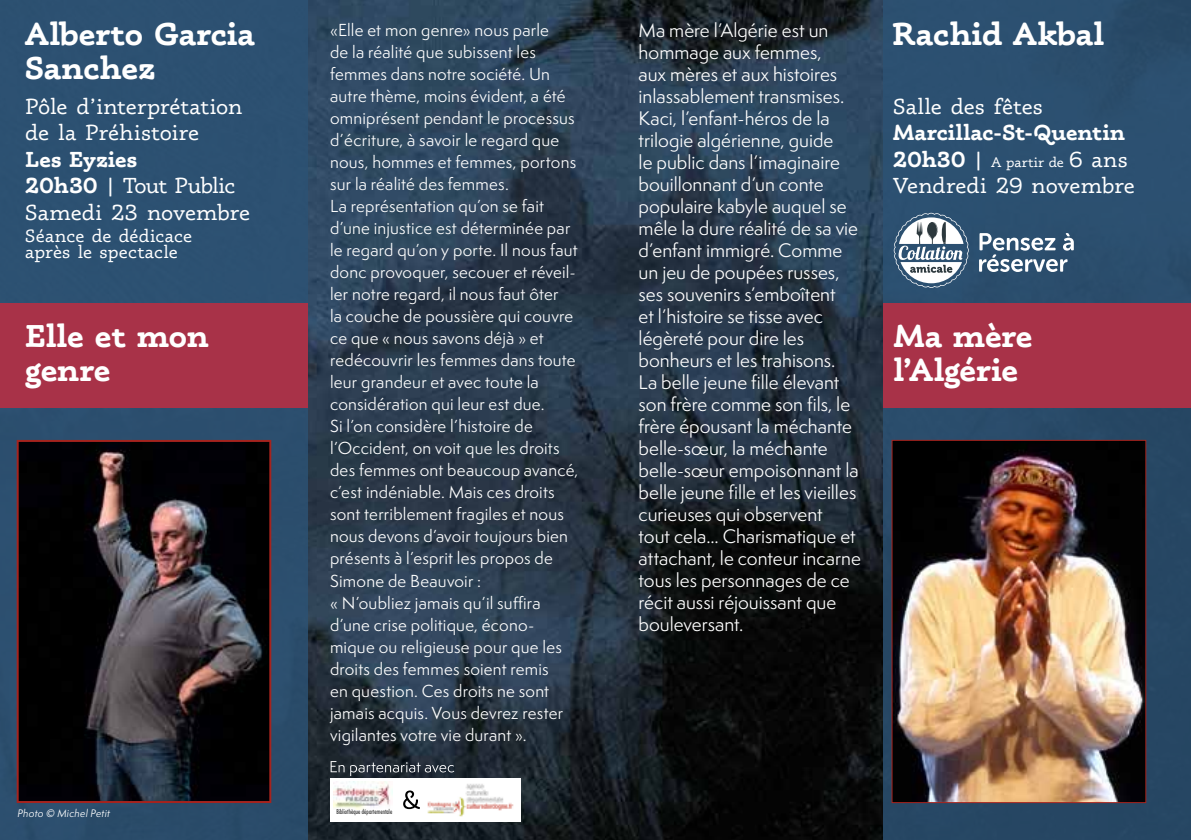
<style>
.page{position:relative;width:1191px;height:840px;background:#fff}
.page>*{position:absolute;margin:0;border:0;box-sizing:border-box;transform-origin:0 0}
.t1{font:700 32px/34px "Phoreus Cherokee";letter-spacing:.005em;color:#fff}
.t2{font:22px/26.4px "Phoreus Cherokee";color:#fff}
.t3{font:700 22px "Phoreus Cherokee";letter-spacing:.015em;color:#fff}
.t4{font:18px/22px "Semplicita Pro";color:#fff}
.t5{font:18px/16px "Phoreus Cherokee";letter-spacing:.01em;color:#fff}
.t6{font:16px/22px "Semplicita Pro";letter-spacing:.015em;color:#fff}
.t7{font:14px "Phoreus Cherokee";letter-spacing:.005em;color:#fff}
.t8{font:italic 10px "Semplicita Pro";letter-spacing:.02em;color:#fff}
.t9{font:300 condensed 6.4px "Futura";letter-spacing:.02em;color:#000}
.s1{font-weight:700}
.s2{font-weight:700;font-size:22px}
.s3{font-size:22px}
</style>
<div class="page">
<img style="left:307px;top:0;width:576px;height:839px">
<div style="left:0;top:0;width:307px;height:839px;background:#2c5274"></div>
<div style="left:0;top:302px;width:308px;height:105px;background:#a83248"></div>
<img style="left:20px;top:442px;width:248px;height:357px">
<div style="left:17px;top:439px;width:254px;height:363px;border:2px solid #a5231e"></div>
<div style="left:883px;top:0;width:308px;height:839px;background:#2c5274"></div>
<div style="left:883px;top:302px;width:308px;height:105px;background:#a83248"></div>
<img style="left:893px;top:441px;width:251px;height:359px">
<div style="left:891px;top:439px;width:255px;height:363px;border:1px solid #a5231e"></div>
<svg style="left:893px;top:213px;width:75px;height:75px"></svg>
<svg style="left:979px;top:233px;width:94px;height:39px"></svg>
<div style="left:330px;top:777px;width:190px;height:44px;background:#fff"></div>
<img style="left:334px;top:781px;width:59px;height:28px">
<svg style="left:403px;top:790px;width:17px;height:18px"></svg>
<img style="left:423px;top:777px;width:95px;height:40px">
<svg style="left:330px;top:760px;width:124px;height:15px;background:#414851"></svg>
<h1 class="t1" style="left:25px;top:16px;width:231px">Alberto Garcia<br>Sanchez</h1>
<h2 class="t2" style="left:25px;top:93px;width:218px">Pôle d’interprétation de la Préhistoire</h2>
<h2 class="t2" style="left:25px;top:146px;width:226px"><span class="s1">Les Eyzies<br>20h30</span> | Tout Public<br>Samedi 23 novembre</h2>
<p class="t5" style="left:25px;top:227px;width:168px">Séance de dédicace après le spectacle</p>
<h1 class="t1" style="left:25px;top:318px;width:185px">Elle et mon genre</h1>
<p class="t6" style="left:330px;top:19px;width:250px">«Elle et mon genre» nous parle<br>de la réalité que subissent les femmes dans notre société. Un autre thème, moins évident, a été omniprésent pendant le processus d’écriture, à savoir le regard que nous, hommes et femmes, portons sur la réalité des femmes.<br>La représentation qu’on se fait d’une injustice est déterminée par le regard qu’on y porte. Il nous faut donc provoquer, secouer et réveil&shy;ler notre regard, il nous faut ôter<br>la couche de poussière qui couvre ce que « nous savons déjà » et redécouvrir les femmes dans toute leur grandeur et avec toute la considération qui leur est due.<br>Si l’on considère l’histoire de l’Occident, on voit que les droits des femmes ont beaucoup avancé, c’est indéniable. Mais ces droits sont terriblement fragiles et nous nous devons d’avoir toujours bien présents à l’esprit les propos de<br>Simone de Beauvoir :<br>« N’oubliez jamais qu’il suffira d’une crise politique, écono&shy;mique ou religieuse pour que les droits des femmes soient remis<br>en question. Ces droits ne sont jamais acquis. Vous devrez rester vigilantes votre vie durant ».</p>
<p class="t8" style="left:18px;top:805px;width:94px">Photo © Michel Petit</p>
<p class="t9" style="left:336px;top:807px;width:57px">Bibliothèque départementale</p>
<p class="t4" style="left:638px;top:19px;width:224px">Ma mère l’Algérie est un hommage aux femmes,<br>aux mères et aux histoires inlassablement transmises.<br>Kaci, l’enfant-héros de la trilogie algérienne, guide<br>le public dans l’imaginaire bouillonnant d’un conte populaire kabyle auquel se mêle la dure réalité de sa vie d’enfant immigré. Comme un jeu de poupées russes, ses souvenirs s’emboîtent<br>et l’histoire se tisse avec légèreté pour dire les bonheurs et les trahisons.<br>La belle jeune fille élevant son frère comme son fils, le frère épousant la méchante belle-sœur, la méchante belle-sœur empoisonnant la belle jeune fille et les vieilles curieuses qui observent<br>tout cela... Charismatique et attachant, le conteur incarne tous les personnages de ce récit aussi réjouissant que bouleversant.</p>
<h1 class="t1" style="left:892px;top:16px;width:213px">Rachid Akbal</h1>
<h2 class="t2" style="left:893px;top:93px;width:151px">Salle des fêtes</h2>
<h2 class="t3" style="left:893px;top:119px;width:233px">Marcillac-St-Quentin</h2>
<p class="t7" style="left:893px;top:154px;width:236px"><span class="s2">20h30</span> <span class="s3">|</span> A partir de <span class="s3">6 ans</span></p>
<h2 class="t2" style="left:893px;top:172px;width:243px">Vendredi 29 novembre</h2>
<h1 class="t1" style="left:893px;top:318px;width:140px">Ma mère l’Algérie</h1>
</div>
